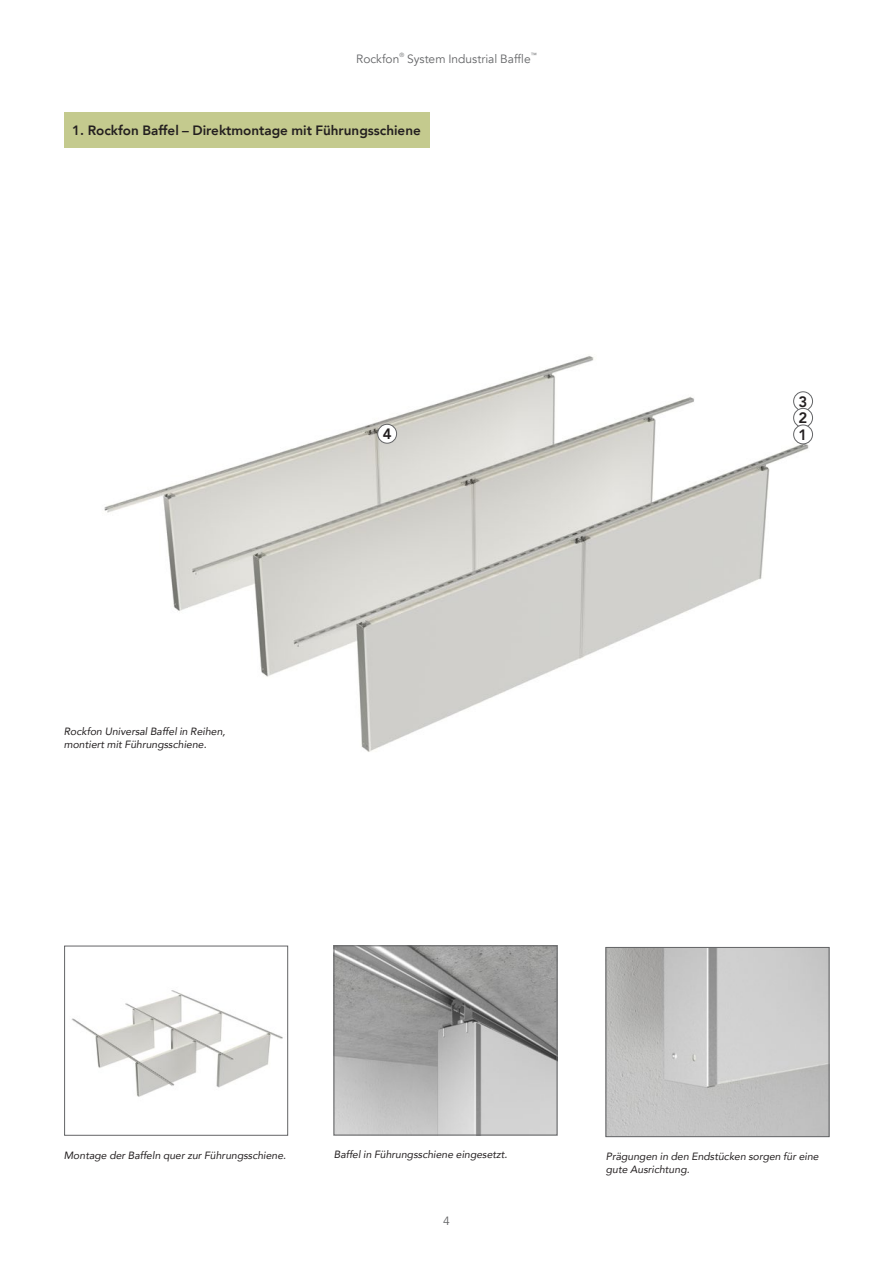
<style>
.page{position:relative;width:893px;height:1263px;background:#fff}
.page>*{position:absolute;margin:0;border:0;box-sizing:border-box;transform-origin:0 0}
.t1{font:800 15px/16.6px "Avenir";color:#231f20}
.t2{font:800 13.5px "Avenir";color:#231f20}
.t3{font:12px "Avenir";color:#636466}
.t4{font:italic 10.5px/12.6px "Avenir";color:#231f20}
.t5{font:6px "Avenir";color:#636466}
</style>
<div class="page">
<img style="left:336px;top:948px;width:219px;height:185px">
<div style="left:334px;top:946px;width:223px;height:189px;border:1px solid #636466"></div>
<img style="left:608px;top:949px;width:219px;height:186px">
<div style="left:606px;top:947px;width:223px;height:190px;border:1px solid #636466"></div>
<img style="left:71px;top:990px;width:212px;height:107px">
<div style="left:64px;top:946px;width:224px;height:189px;border:1px solid #636466"></div>
<img style="left:104px;top:356px;width:709px;height:396px">
<div style="left:794px;top:392px;width:18px;height:19px;background:#fff;border-radius:50%"></div>
<div style="left:793px;top:392px;width:20px;height:19px;border:1px solid #636466;border-radius:50%"></div>
<div style="left:378px;top:424px;width:19px;height:19px;background:#fff;border-radius:50%"></div>
<div style="left:377px;top:424px;width:20px;height:19px;border:1px solid #636466;border-radius:50%"></div>
<div style="left:794px;top:408px;width:18px;height:19px;background:#fff;border-radius:50%"></div>
<div style="left:793px;top:408px;width:20px;height:19px;border:1px solid #636466;border-radius:50%"></div>
<div style="left:794px;top:425px;width:18px;height:19px;background:#fff;border-radius:50%"></div>
<div style="left:793px;top:425px;width:20px;height:19px;border:1px solid #636466;border-radius:50%"></div>
<div style="left:64px;top:113px;width:365px;height:35px;background:#c4ca8e"></div>
<p class="t3" style="left:356px;top:52px;width:45px">Rockfon</p>
<p class="t5" style="left:399px;top:51px;width:6px">®</p>
<p class="t3" style="left:407px;top:52px;width:125px">System Industrial Baffle</p>
<p class="t5" style="left:531px;top:51px;width:7px">™</p>
<p class="t2" style="left:72px;top:120px;width:350px">1. Rockfon Baffel – Direktmontage mit Führungsschiene</p>
<p class="t4" style="left:64px;top:725px;width:163px">Rockfon Universal Baffel in Reihen, montiert mit Führungsschiene.</p>
<h1 class="t1" style="left:383px;top:426px;width:10px">4</h1>
<h1 class="t1" style="left:799px;top:393px;width:10px">3</h1>
<h1 class="t1" style="left:799px;top:410px;width:10px">2<br>1</h1>
<p class="t4" style="left:64px;top:1149px;width:224px">Montage der Baffeln quer zur Führungsschiene.</p>
<p class="t4" style="left:334px;top:1148px;width:175px">Baffel in Führungsschiene eingesetzt.</p>
<p class="t3" style="left:443px;top:1213px;width:8px">4</p>
<p class="t4" style="left:606px;top:1150px;width:214px">Prägungen in den Endstücken sorgen für eine gute Ausrichtung.</p>
</div>
